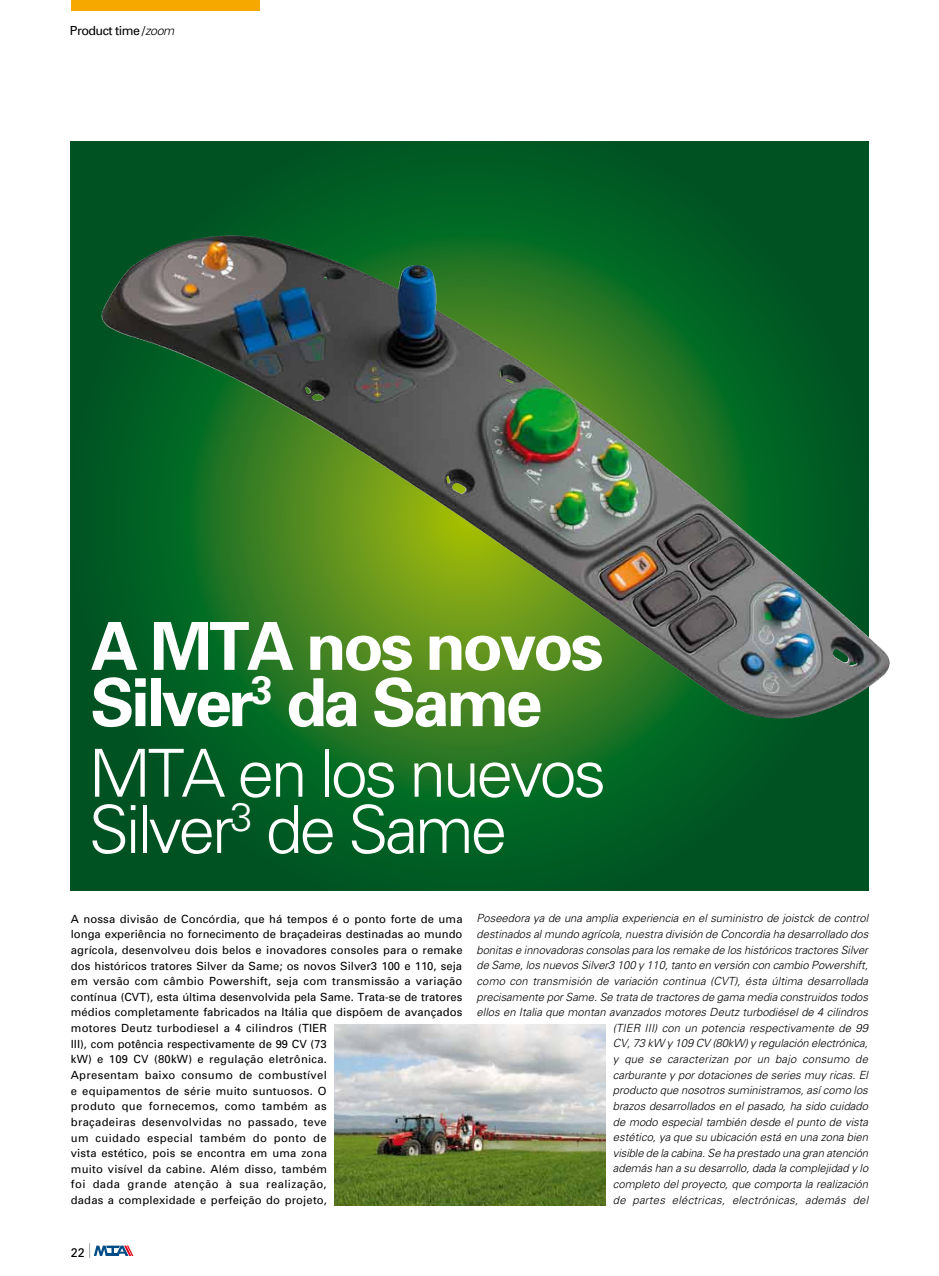
<style>
.page{position:relative;width:939px;height:1276px;background:#fff}
.page>*{position:absolute;margin:0;border:0;box-sizing:border-box;transform-origin:0 0}
.t1{font:300 66.25px/56.2px "Univers";letter-spacing:-.05em;color:#fff}
.t2{font:700 66.25px/56.2px "Univers";letter-spacing:-.05em;color:#fff}
.t3{font:12.5px "Univers";letter-spacing:-.04em;color:#000}
.t4{font:italic 300 11.25px/15.6px "Univers";color:#000;text-align:right}
.t5{font:11.25px/15.6px "Univers";letter-spacing:.015em;color:#000}
.s1{font-weight:300;font-style:italic}
</style>
<div class="page">
<svg style="left:71px;top:142px;width:797px;height:749px;background:#23672e"></svg>
<div style="left:71px;top:0;width:189px;height:11px;background:#f7a800"></div>
<svg style="left:89px;top:1243px;width:44px;height:15px"></svg>
<img style="left:334px;top:1024px;width:272px;height:181px">
<img style="left:117px;top:235px;width:110px;height:50px">
<p class="t3" style="left:70px;top:23px;width:106px">Product time /<span class="s1">zoom</span></p>
<h1 class="t2" style="left:90px;top:616px;width:515px">A MTA nos novos<br>Silver<sup>3</sup> da Same</h1>
<h1 class="t1" style="left:89px;top:743px;width:519px">MTA en los nuevos<br>Silver<sup>3</sup> de Same</h1>
<p class="t5" style="left:71px;top:910px;width:393px">A nossa divisão de Concórdia, que há tempos é o ponto forte de uma longa experiência no fornecimento de braçadeiras destinadas ao mundo agrícola, desenvolveu dois belos e inovadores consoles para o remake dos históricos tratores Silver da Same; os novos Silver3 100 e 110, seja em versão com câmbio Powershift, seja com transmissão a variação contínua (CVT), esta última desenvolvida pela Same. Trata-se de tratores médios completamente fabricados na Itália que dispõem de avançados motores Deutz turbodiesel a 4 cilindros (TIER<br>III), com potência respectivamente de 99 CV (73<br>kW) e 109 CV (80kW) e regulação eletrônica.<br>Apresentam baixo consumo de combustível<br>e equipamentos de série muito suntuosos. O<br>produto que fornecemos, como também as<br>braçadeiras desenvolvidas no passado, teve<br>um cuidado especial também do ponto de<br>vista estético, pois se encontra em uma zona<br>muito visível da cabine. Além disso, também<br>foi dada grande atenção à sua realização,<br>dadas a complexidade e perfeição do projeto,</p>
<p class="t4" style="left:477px;top:910px;width:393px">Poseedora ya de una amplia experiencia en el suministro de joistck de control destinados al mundo agrícola, nuestra división de Concordia ha desarrollado dos bonitas e innovadoras consolas para los remake de los históricos tractores Silver de Same, los nuevos Silver3 100 y 110, tanto en versión con cambio Powershift, como con transmisión de variación continua (CVT), ésta última desarrollada precisamente por Same. Se trata de tractores de gama media construidos todos ellos en Italia que montan avanzados motores Deutz turbodiésel de 4 cilindros (TIER III) con un potencia respectivamente de 99<br>CV, 73 kW y 109 CV (80kW) y regulación electrónica,<br>y que se caracterizan por un bajo consumo de<br>carburante y por dotaciones de series muy ricas. El<br>producto que nosotros suministramos, así como los<br>brazos desarrollados en el pasado, ha sido cuidado<br>de modo especial también desde el punto de vista<br>estético, ya que su ubicación está en una zona bien<br>visible de la cabina. Se ha prestado una gran atención<br>además han a su desarrollo, dada la complejidad y lo<br>completo del proyecto, que comporta la realización<br>de partes eléctricas, electrónicas, además del</p>
<p class="t3" style="left:71px;top:1244px;width:15px">22</p>
</div>
